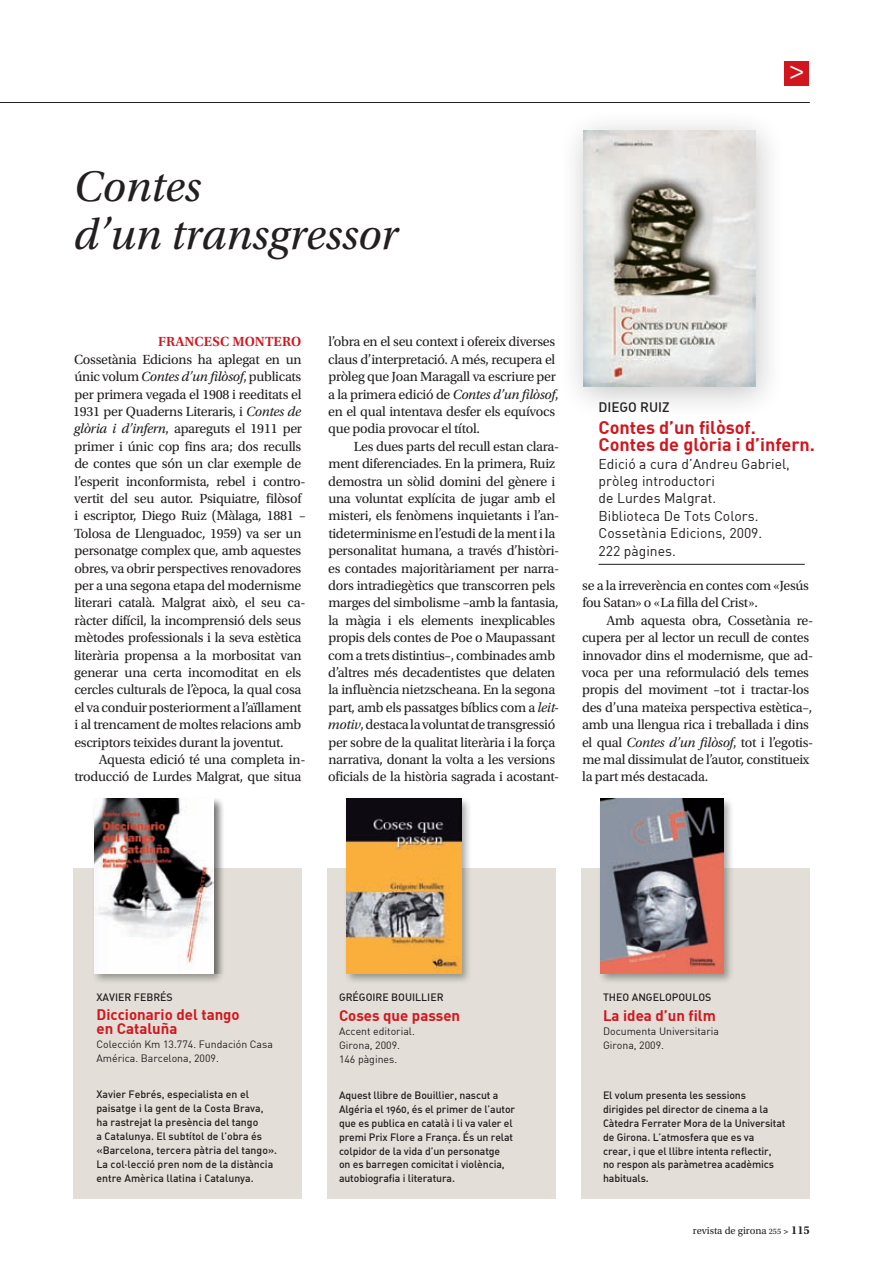
<style>
.page{position:relative;width:895px;height:1274px;background:#fff}
.page>*{position:absolute;margin:0;border:0;box-sizing:border-box;transform-origin:0 0}
.t1{font:italic 45px "Utopia Std";color:#231f20}
.t2{font:28.5px "Utopia Std";color:#fff}
.Apa_Llibre_Titol{font:18px/17.4px "DIN Bold";color:#d2161e}
.t3{font:15px/14px "DIN Bold";color:#d2161e}
.t4{font:13.95px/17.4px "Utopia Std";letter-spacing:-.02em;color:#231f20}
.Apa_Llibre_Editorial{font:13.95px/17.4px "DIN";color:#231f20}
.t5{font:600 13.95px "Utopia Std";letter-spacing:.01em;color:#d2161e}
.Apa_Llibre_Autor{font:13.5px "DIN Medium Alternate";color:#231f20}
.t6{font:10.5px/14px "DIN Medium Alternate";letter-spacing:-.01em;color:#231f20}
.t7{font:10.5px/14px "DIN";color:#231f20}
.t8{font:10.5px "Utopia Std";color:#231f20}
.s1{font-style:italic}
.s2{font-size:8.25px}
.s3{font-weight:600;font-size:9px}
.s4{font-weight:600;font-size:12px}
</style>
<div class="page">
<hr style="left:0;top:102px;width:809px;height:1px;background:#231f20">
<div style="left:784px;top:61px;width:24px;height:24px;background:#d2161e"></div>
<hr style="left:598px;top:564px;width:206px;height:1px;background:#231f20">
<div style="left:74px;top:868px;width:228px;height:331px;background:#e3dfd8"></div>
<div style="left:327px;top:868px;width:229px;height:331px;background:#e3dfd8"></div>
<div style="left:581px;top:868px;width:228px;height:331px;background:#e3dfd8"></div>
<div style="left:91px;top:796px;width:134px;height:187px;background:#231f20;opacity:.4"></div>
<div style="left:94px;top:799px;width:131px;height:174px;background:#231f20;opacity:.4"></div>
<img style="left:94px;top:799px;width:120px;height:174px">
<div style="left:343px;top:796px;width:129px;height:187px;background:#231f20;opacity:.4"></div>
<img style="left:346px;top:799px;width:115px;height:174px">
<div style="left:597px;top:796px;width:137px;height:187px;background:#231f20;opacity:.4"></div>
<img style="left:600px;top:799px;width:123px;height:174px">
<div style="left:556px;top:106px;width:229px;height:313px;background:#231f20;opacity:.25"></div>
<img style="left:583px;top:130px;width:172px;height:257px">
<p class="t2" style="left:789px;top:55px;width:17px">&gt;</p>
<p class="t1" style="left:74px;top:162px;width:129px">Contes</p>
<p class="t1" style="left:74px;top:210px;width:326px">d’un transgressor</p>
<p class="t5" style="left:158px;top:334px;width:144px">FRANCESC MONTERO</p>
<p class="t4" style="left:73px;top:351px;width:234px">Cossetània Edicions ha aplegat en un únic volum <span class="s1">Contes d’un filòsof</span>, publicats per primera vegada el 1908 i reeditats el 1931 per Quaderns Literaris, i <span class="s1">Contes de glòria i d’infern</span>, apareguts el 1911 per primer i únic cop fins ara; dos reculls de contes que són un clar exemple de l’esperit inconformista, rebel i contro&shy;vertit del seu autor. Psiquiatre, filòsof i escriptor, Diego Ruiz (Màlaga, 1881 – Tolosa de Llenguadoc, 1959) va ser un personatge complex que, amb aquestes obres, va obrir perspectives renovadores per a una segona etapa del modernisme literari català. Malgrat això, el seu ca&shy;ràcter difícil, la incomprensió dels seus mètodes professionals i la seva estètica literària propensa a la morbositat van generar una certa incomoditat en els cercles culturals de l’època, la qual cosa el va conduir posteriorment a l’aïllament i al trencament de moltes relacions amb escriptors teixides durant la joventut.</p>
<p class="t4" style="left:74px;top:751px;width:232px;text-align:right">Aquesta edició té una completa in&shy;troducció de Lurdes Malgrat, que situa</p>
<p class="t4" style="left:328px;top:333px;width:232px">l’obra en el seu context i ofereix diverses claus d’interpretació. A més, recupera el pròleg que Joan Maragall va escriure per a la primera edició de <span class="s1">Contes d’un filòsof</span>, en el qual intentava desfer els equívocs que podia provocar el títol.</p>
<p class="t4" style="left:328px;top:438px;width:233px;text-indent:26px">Les dues parts del recull estan clara&shy;ment diferenciades. En la primera, Ruiz demostra un sòlid domini del gènere i una voluntat explícita de jugar amb el misteri, els fenòmens inquietants i l’an&shy;tideterminisme en l’estudi de la ment i la personalitat humana, a través d’històri&shy;es contades majoritàriament per narra&shy;dors intradiegètics que transcorren pels marges del simbolisme –amb la fantasia, la màgia i els elements inexplicables propis dels contes de Poe o Maupassant com a trets distintius–, combinades amb d’altres més decadentistes que delaten la influència nietzscheana. En la segona part, amb els passatges bíblics com a <span class="s1">leit&shy;motiv</span>, destaca la voluntat de transgressió per sobre de la qualitat literària i la força narrativa, donant la volta a les versions oficials de la història sagrada i acostant-</p>
<p class="Apa_Llibre_Autor" style="left:598px;top:398px;width:58px">DI EGO RUIZ</p>
<p class="Apa_Llibre_Titol" style="left:598px;top:418px;width:218px">Contes d’un filòsof.<br>Contes de glòria i d’infern.</p>
<p class="Apa_Llibre_Editorial" style="left:598px;top:454px;width:193px">Edició a cura d’Andreu Gabriel, pròleg introductori<br>de Lurdes Malgrat.<br>Biblioteca De Tots Colors.<br>Cossetània Edicions, 2009.<br>222 pàgines.</p>
<p class="t4" style="left:582px;top:577px;width:228px">se a la irreverència en contes com «Jesús fou Satan» o «La filla del Crist».</p>
<p class="t4" style="left:582px;top:612px;width:233px;text-indent:25px">Amb aquesta obra, Cossetània re&shy;cupera per al lector un recull de contes innovador dins el modernisme, que ad&shy;voca per una reformulació dels temes propis del moviment –tot i tractar-los des d’una mateixa perspectiva estètica–, amb una llengua rica i treballada i dins el qual <span class="s1">Contes d’un filòsof</span>, tot i l’egotis&shy;me mal dissimulat de l’autor, constitueix la part més destacada.</p>
<p class="t6" style="left:96px;top:989px;width:51px">Xavier Febr</p>
<p class="t6" style="left:160px;top:989px;width:13px">és</p>
<p class="t3" style="left:96px;top:1007px;width:145px">Diccionario del tango en Cataluña</p>
<p class="t7" style="left:96px;top:1037px;width:178px">Colección Km 13.774. Fundación Casa<br>América. Barcelona, 2009.</p>
<p class="t6" style="left:96px;top:1086px;width:182px">Xavier Febrés, especialista en el paisatge i la gent de la Costa Brava, ha rastrejat la presència del tango<br>a Catalunya. El subtítol de l’obra és «Barcelona, tercera pàtria del tango».<br>La col·lecció pren nom de la distància entre Amèrica llatina i Catalunya.</p>
<p class="t6" style="left:339px;top:989px;width:99px">Grégoire Bouillier</p>
<p class="t3" style="left:339px;top:1008px;width:123px">Coses que passen</p>
<p class="t7" style="left:339px;top:1024px;width:77px">Accent editorial.</p>
<p class="t7" style="left:339px;top:1038px;width:63px">Girona, 2009.</p>
<p class="t7" style="left:339px;top:1052px;width:60px">146 pàgines.</p>
<p class="t6" style="left:339px;top:1087px;width:178px">Aquest llibre de Bouillier, nascut a Algéria el 1960, és el primer de l’autor que es publica en català i li va valer el premi Prix Flore a França. És un relat colpidor de la vida d’un personatge<br>on es barregen comicitat i violència, autobiografia i literatura.</p>
<p class="t6" style="left:603px;top:989px;width:51px">Theo Angelopo</p>
<p class="t6" style="left:685px;top:989px;width:14px">ulos</p>
<p class="t3" style="left:603px;top:1008px;width:114px">La idea d’un film</p>
<p class="t7" style="left:603px;top:1024px;width:117px">Documenta Universitaria</p>
<p class="t7" style="left:603px;top:1038px;width:63px">Girona, 2009.</p>
<p class="t6" style="left:603px;top:1087px;width:184px">El volum presenta les sessions dirigides pel director de cinema a la<br>Càtedra Ferrater Mora de la U niversitat de Girona. L’atmosfera que es va<br>crear, i que el llibre intenta reflectir, no respon als paràmetrea acadèmics habituals.</p>
<p class="t8" style="left:693px;top:1224px;width:118px">revista de girona <span class="s2">255</span> <span class="s3">&gt;</span> <span class="s4">115</span></p>
</div>
